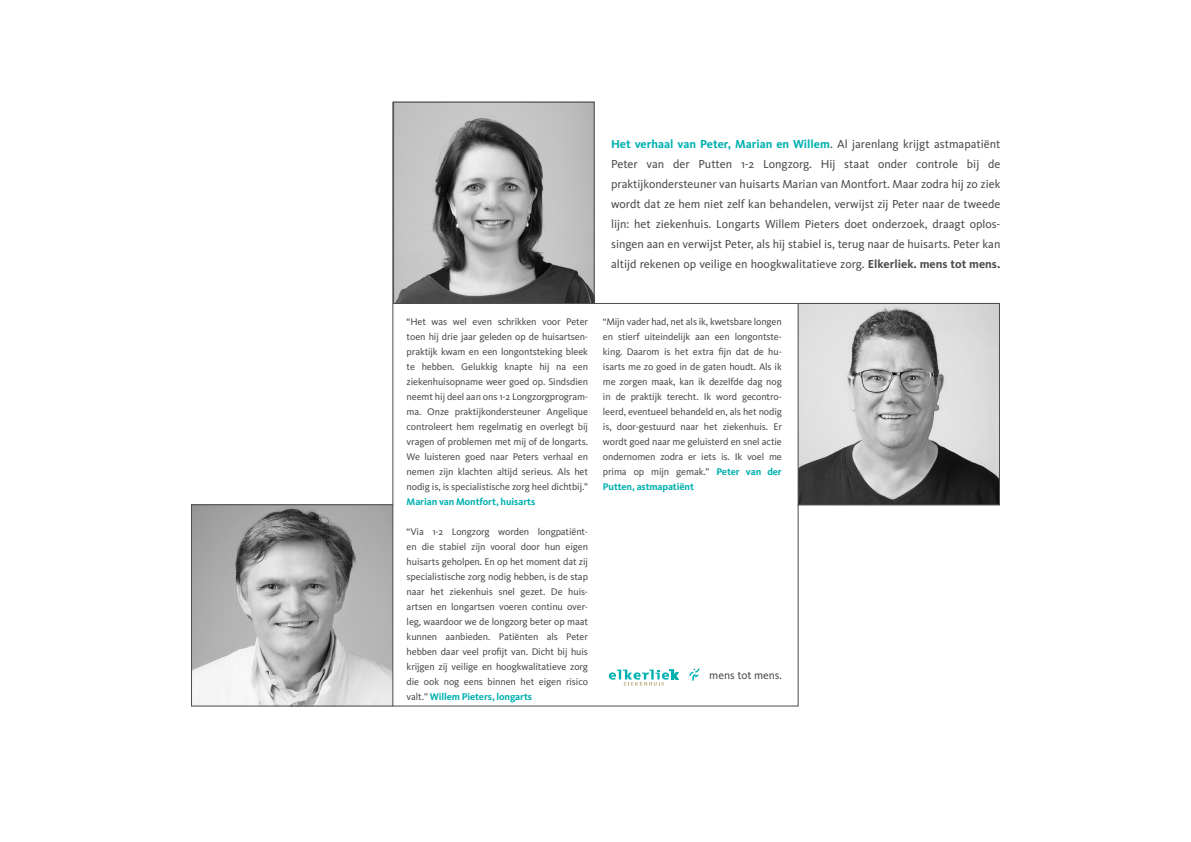
<style>
.page{position:relative;width:1191px;height:842px;background:#fff}
.page>*{position:absolute;margin:0;border:0;box-sizing:border-box;transform-origin:0 0}
.t1{font:12px/20px "Kievit OT";color:#4b4c4d;text-align:justify}
.t2{font:11.4px "Kievit OT";color:#4b4c4d}
.t3{font:10px/15px "Kievit OT";letter-spacing:-.01em;color:#4b4c4d;text-align:justify}
.s1{font-weight:700;color:#00b1b0}
.s2{font-weight:700}
</style>
<div class="page">
<svg style="left:191px;top:102px;width:808px;height:604px"></svg>
<svg style="left:689px;top:668px;width:10px;height:13px"></svg>
<svg style="left:609px;top:670px;width:69px;height:16px"></svg>
<img style="left:395px;top:104px;width:197px;height:198px">
<div style="left:393px;top:102px;width:201px;height:202px;border:1px solid #4b4c4d"></div>
<img style="left:193px;top:507px;width:198px;height:197px">
<div style="left:191px;top:505px;width:202px;height:201px;border:1px solid #4b4c4d"></div>
<img style="left:800px;top:305px;width:197px;height:198px">
<div style="left:798px;top:303px;width:201px;height:202px;border:1px solid #4b4c4d"></div>
<p class="t1" style="left:611px;top:134px;width:391px"><span class="s1">Het verhaal van Peter, Marian en Willem</span>. Al jarenlang krijgt astmapatiënt Peter van der Putten 1-2 Longzorg. Hij staat onder controle bij de praktijkondersteuner van huisarts Marian van Montfort. Maar zodra hij zo ziek wordt dat ze hem niet zelf kan behandelen, verwijst zij Peter naar de tweede lijn: het ziekenhuis. Longarts Willem Pieters doet onderzoek, draagt oplos&shy;singen aan en verwijst Peter, als hij stabiel is, terug naar de huisarts. Peter kan altijd rekenen op veilige en hoogkwalitatieve zorg. <span class="s2">Elkerliek. mens tot mens.</span></p>
<p class="t3" style="left:407px;top:315px;width:183px">“Het was wel even schrikken voor Peter toen hij drie jaar geleden op de huisartsen&shy;praktijk kwam en een longontsteking bleek te hebben. Gelukkig knapte hij na een ziekenhuisopname weer goed op. Sindsdien neemt hij deel aan ons 1-2 Longzorgprogram&shy;ma. Onze praktijkondersteuner Angelique controleert hem regelmatig en overlegt bij vragen of problemen met mij of de longarts.<br>We luisteren goed naar Peters verhaal en nemen zijn klachten altijd serieus. Als het nodig is, is specialistische zorg heel dichtbij.” <span class="s1">Marian van Montfort, huisarts</span></p>
<p class="t3" style="left:407px;top:525px;width:183px">“Via 1-2 Longzorg worden longpatiënt&shy;en die stabiel zijn vooral door hun eigen huisarts geholpen. En op het moment dat zij specialistische zorg nodig hebben, is de stap naar het ziekenhuis snel gezet. De huis&shy;artsen en longartsen voeren continu over&shy;leg, waardoor we de longzorg beter op maat kunnen aanbieden. Patiënten als Peter hebben daar veel profijt van. Dicht bij huis krijgen zij veilige en hoogkwalitatieve zorg die ook nog eens binnen het eigen risico valt.” <span class="s1">Willem Pieters, longarts</span></p>
<p class="t3" style="left:603px;top:315px;width:180px">“Mijn vader had, net als ik, kwetsbare longen en stierf uiteindelijk aan een longontste&shy;king. Daarom is het extra fijn dat de hu&shy;isarts me zo goed in de gaten houdt. Als ik me zorgen maak, kan ik dezelfde dag nog in de praktijk terecht. Ik word gecontro&shy;leerd, eventueel behandeld en, als het nodig is, door-gestuurd naar het ziekenhuis. Er wordt goed naar me geluisterd en snel actie ondernomen zodra er iets is. Ik voel me prima op mijn gemak.” <span class="s1">Peter van der Putten, astmapatiënt</span></p>
<p class="t2" style="left:709px;top:669px;width:74px">mens tot mens.</p>
</div>
